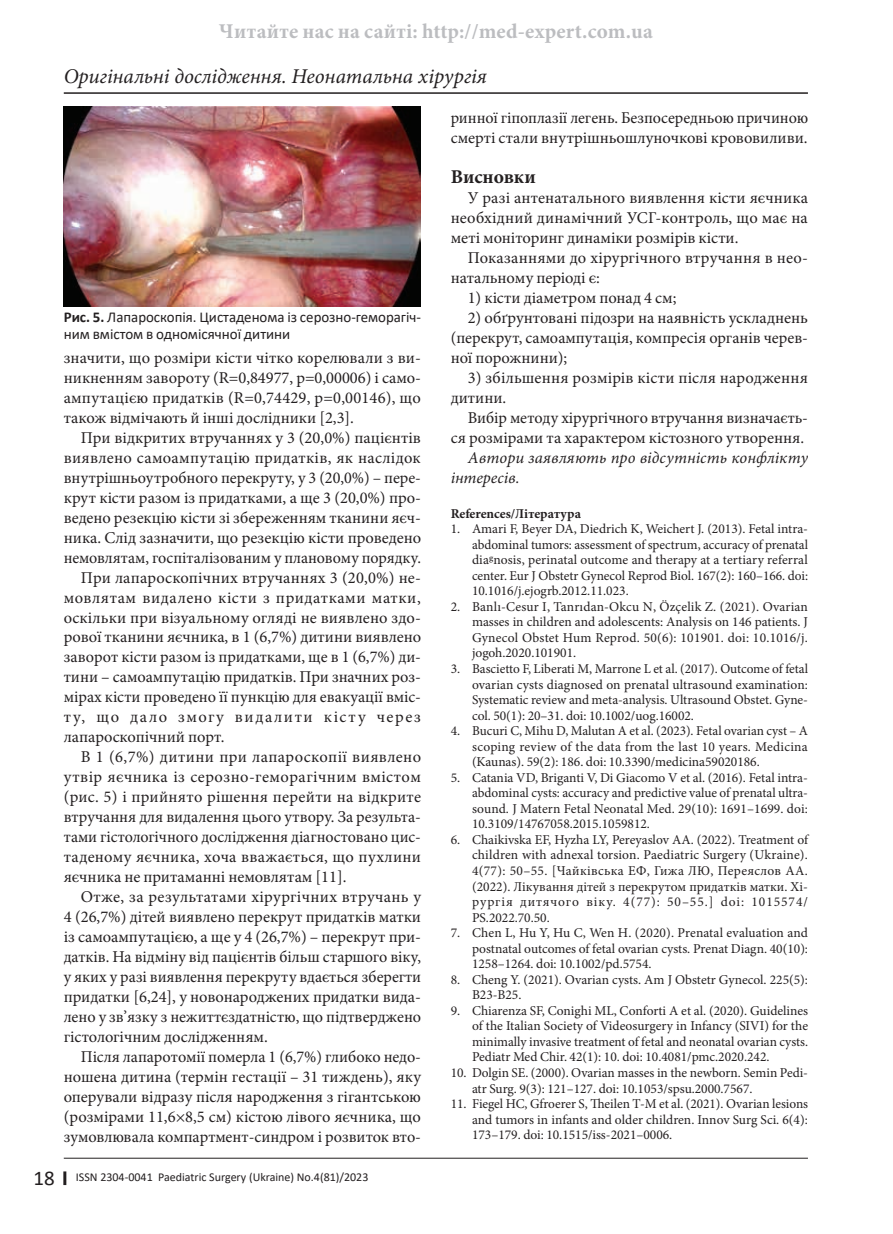
<style>
.page{position:relative;width:893px;height:1234px;background:#fff}
.page>*{position:absolute;margin:0;border:0;box-sizing:border-box;transform-origin:0 0}
.t1{font:italic 21px "Minion Pro";color:#231f20}
.t2{font:700 21px "Minion Pro";letter-spacing:.01em;color:#bcbdc0}
.t3{font:700 19.5px "Minion Pro";color:#231f20}
.t4{font:16.5px/20px "Minion Pro";color:#231f20;text-align:justify}
.t5{font:16.5px "Minion Pro";letter-spacing:.02em;color:#231f20}
.t6{font:16.5px "Minion Pro";letter-spacing:.025em;color:#231f20}
.t7{font:italic 16.5px/20px "Minion Pro";letter-spacing:.005em;color:#231f20}
.t8{font:16.5px "Minion Pro";letter-spacing:.035em;color:#231f20}
.t9{font:16.5px "Minion Pro";letter-spacing:.095em;color:#231f20}
.t10{font:15px/16.5px "Calibri";color:#231f20}
.t11{font:13.5px/15.5px "Minion Pro";color:#231f20;text-align:justify}
.t12{font:700 13.5px "Minion Pro";color:#231f20}
.t13{font:12px "Calibri";color:#231f20}
.s1{font-weight:700}
.s2{font-size:21px}
</style>
<div class="page">
<hr style="left:64px;top:92px;width:744px;height:2px;background:#231f20">
<svg style="left:63px;top:1171px;width:3px;height:13px"></svg>
<hr style="left:64px;top:1157px;width:744px;height:1px;background:#231f20">
<img style="left:64px;top:106px;width:357px;height:201px">
<h1 class="t2" style="left:219px;top:16px;width:435px">Читайте нас на сайті: http://med-expert.com.ua</h1>
<h1 class="t1" style="left:64px;top:62px;width:425px">Оригінальні дослідження. Неонатальна хірургія</h1>
<p class="t10" style="left:64px;top:308px;width:359px"><span class="s1">Рис. 5.</span> Лапароскопія. Цистаденома із серозно-геморагіч&shy;ним вмістом в одномісячної дитини</p>
<p class="t4" style="left:64px;top:348px;width:359px">значити, що розміри кісти чітко корелювали з ви&shy;никненням завороту (R=0,84977, р=0,00006) і само&shy;ампутацією придатків (R=0,74429, р=0,00146), що також відмічають й інші дослідники [2,3].</p>
<p class="t4" style="left:81px;top:427px;width:342px">При відкритих втручаннях у 3 (20,0%) пацієнтів</p>
<p class="t5" style="left:64px;top:446px;width:359px">виявлено самоампутацію придатків, як наслідок</p>
<p class="t4" style="left:64px;top:467px;width:359px">внутрішньоутробного перекруту, у 3 (20,0%) – пере-</p>
<p class="t4" style="left:64px;top:487px;width:359px">крут кісти разом із придатками, а ще 3 (20,0%) про-</p>
<p class="t4" style="left:64px;top:507px;width:359px">ведено резекцію кісти зі збереженням тканини яєч-</p>
<p class="t4" style="left:64px;top:527px;width:359px">ника. Слід зазначити, що резекцію кісти проведено</p>
<p class="t4" style="left:64px;top:547px;width:359px">немовлятам, госпіталізованим у плановому порядку.</p>
<p class="t4" style="left:81px;top:567px;width:342px">При лапароскопічних втручаннях 3 (20,0%) не-</p>
<p class="t8" style="left:64px;top:586px;width:359px">мовлятам видалено кісти з придатками матки,</p>
<p class="t4" style="left:64px;top:607px;width:359px">оскільки при візуальному огляді не виявлено здо-</p>
<p class="t4" style="left:64px;top:627px;width:359px">рової тканини яєчника, в 1 (6,7%) дитини виявлено</p>
<p class="t4" style="left:64px;top:647px;width:359px">заворот кісти разом із придатками, ще в 1 (6,7%) ди-</p>
<p class="t4" style="left:64px;top:667px;width:359px">тини – самоампутацію придатків. При значних роз-</p>
<p class="t4" style="left:64px;top:687px;width:359px">мірах кісти проведено її пункцію для евакуації вміс-</p>
<p class="t9" style="left:64px;top:705px;width:359px">ту, що дало змогу видалити кісту через</p>
<p class="t4" style="left:64px;top:727px;width:162px">лапароскопічний порт.</p>
<p class="t6" style="left:81px;top:745px;width:342px">В 1 (6,7%) дитини при лапароскопії виявлено</p>
<p class="t6" style="left:64px;top:765px;width:359px">утвір яєчника із серозно-геморагічним вмістом</p>
<p class="t5" style="left:64px;top:785px;width:359px">(рис. 5) і прийнято рішення перейти на відкрите</p>
<p class="t4" style="left:64px;top:806px;width:359px">втручання для видалення цього утвору. За результа-</p>
<p class="t4" style="left:64px;top:826px;width:359px">тами гістологічного дослідження діагностовано цис-</p>
<p class="t4" style="left:64px;top:846px;width:359px">таденому яєчника, хоча вважається, що пухлини</p>
<p class="t4" style="left:64px;top:866px;width:284px">яєчника не притаманні немовлятам [11].</p>
<p class="t5" style="left:81px;top:885px;width:342px">Отже, за результатами хірургічних втручань у</p>
<p class="t4" style="left:64px;top:906px;width:359px">4 (26,7%) дітей виявлено перекрут придатків матки</p>
<p class="t4" style="left:64px;top:926px;width:359px">із самоампутацією, а ще у 4 (26,7%) – перекрут при-</p>
<p class="t4" style="left:64px;top:946px;width:359px">датків. На відміну від пацієнтів більш старшого віку,</p>
<p class="t4" style="left:64px;top:966px;width:359px">у яких у разі виявлення перекруту вдається зберегти</p>
<p class="t4" style="left:64px;top:986px;width:359px">придатки [6,24], у новонароджених придатки вида-</p>
<p class="t4" style="left:64px;top:1006px;width:359px">лено у зв’язку з нежиттєздатністю, що підтверджено</p>
<p class="t4" style="left:64px;top:1026px;width:206px">гістологічним дослідженням.</p>
<p class="t4" style="left:81px;top:1046px;width:342px">Після лапаротомії померла 1 (6,7%) глибоко недо-</p>
<p class="t4" style="left:64px;top:1066px;width:359px">ношена дитина (термін гестації – 31 тиждень), яку</p>
<p class="t4" style="left:64px;top:1086px;width:359px">оперували відразу після народження з гігантською</p>
<p class="t4" style="left:64px;top:1106px;width:359px">(розмірами 11,6×8,5 см) кістою лівого яєчника, що</p>
<p class="t4" style="left:64px;top:1126px;width:359px">зумовлювала компартмент-синдром і розвиток вто-</p>
<p class="t13" style="left:33px;top:1167px;width:336px"><span class="s2">18</span> ISSN 2304-0041 Paediatric Surgery (Ukraine) No.4(81)/2023</p>
<p class="t4" style="left:451px;top:108px;width:359px">ринної гіпоплазії легень. Безпосередньою причиною смерті стали внутрішньошлуночкові крововиливи.</p>
<h2 class="t3" style="left:451px;top:163px;width:87px">Висновки</h2>
<p class="t4" style="left:451px;top:188px;width:359px;text-indent:17px">У разі антенатального виявлення кісти яєчника необхідний динамічний УСГ-контроль, що має на меті моніторинг динаміки розмірів кісти.</p>
<p class="t4" style="left:451px;top:248px;width:359px;text-indent:17px">Показаннями до хірургічного втручання в нео&shy;натальному періоді є:</p>
<p class="t4" style="left:468px;top:288px;width:210px">1) кісти діаметром понад 4 см;</p>
<p class="t4" style="left:451px;top:308px;width:359px;text-indent:17px">2) обґрунтовані підозри на наявність ускладнень (перекрут, самоампутація, компресія органів черев&shy;ної порожнини);</p>
<p class="t4" style="left:451px;top:367px;width:359px;text-indent:17px">3) збільшення розмірів кісти після народження дитини.</p>
<p class="t4" style="left:451px;top:407px;width:359px;text-align:right">Вибір методу хірургічного втручання визначаєть&shy;ся розмірами та характером кістозного утворення.</p>
<p class="t7" style="left:451px;top:447px;width:359px;text-indent:17px">Автори заявляють про відсутність конфлікту інтересів.</p>
<p class="t12" style="left:451px;top:503px;width:132px">References/Література</p>
<p class="t11" style="left:472px;top:521px;width:338px;text-indent:-21px">1. Amari F, Beyer DA, Diedrich K, Weichert J. (2013). Fetal intra&shy;abdominal tumors: assessment of spectrum, accuracy of prenatal diagnosis, perinatal outcome and therapy at a tertiary referral center. Eur J Obstetr Gynecol Reprod Biol. 167(2): 160–166. doi:<br>10.1016/j.ejogrb.2012.11.023.</p>
<p class="t11" style="left:472px;top:598px;width:337px;text-indent:-21px">2. Banlı-Cesur I, Tanrıdan-Okcu N, Özçelik Z. (2021). Ovarian masses in children and adolescents: Analysis on 146 patients. J Gynecol Obstet Hum Reprod. 50(6): 101901. doi: 10.1016/j. jogoh.2020.101901.</p>
<p class="t11" style="left:472px;top:661px;width:338px;text-indent:-21px">3. Bascietto F, Liberati M, Marrone L et al. (2017). Outcome of fetal ovarian cysts diagnosed on prenatal ultrasound examination:<br>Systematic review and meta-analysis. Ultrasound Obstet. Gyne&shy;col. 50(1): 20–31. doi: 10.1002/uog.16002.</p>
<p class="t11" style="left:472px;top:723px;width:338px;text-indent:-21px">4. Bucuri C, Mihu D, Malutan A et al. (2023). Fetal ovarian cyst – A scoping review of the data from the last 10 years. Medicina (Kaunas). 59(2): 186. doi: 10.3390/medicina59020186.</p>
<p class="t11" style="left:472px;top:769px;width:337px;text-indent:-21px">5. Catania VD, Briganti V, Di Giacomo V et al. (2016). Fetal intra&shy;abdominal cysts: accuracy and predictive value of prenatal ultra&shy;sound. J Matern Fetal Neonatal Med. 29(10): 1691–1699. doi:<br>10.3109/14767058.2015.1059812.</p>
<p class="t11" style="left:472px;top:831px;width:338px;text-indent:-21px">6. Chaikivska EF, Hyzha LY, Pereyaslov AA. (2022). Treatment of children with adnexal torsion. Paediatric Surgery (Ukraine).<br>4(77): 50–55. [Чайківська ЕФ, Гижа ЛЮ, Переяслов АА. (2022). Лікування дітей з перекрутом придатків матки. Хі&shy;рургія дитячого віку. 4(77): 50–55.] doi: 1015574/ PS.2022.70.50.</p>
<p class="t11" style="left:472px;top:924px;width:338px;text-indent:-21px">7. Chen L, Hu Y, Hu C, Wen H. (2020). Prenatal evaluation and postnatal outcomes of fetal ovarian cysts. Prenat Diagn. 40(10):<br>1258–1264. doi: 10.1002/pd.5754.</p>
<p class="t11" style="left:472px;top:971px;width:337px;text-indent:-21px">8. Cheng Y. (2021). Ovarian cysts. Am J Obstetr Gynecol. 225(5):<br>B23-B25.</p>
<p class="t11" style="left:472px;top:1002px;width:338px;text-indent:-21px">9. Chiarenza SF, Conighi ML, Conforti A et al. (2020). Guidelines of the Italian Society of Videosurgery in Infancy (SIVI) for the minimally invasive treatment of fetal and neonatal ovarian cysts.<br>Pediatr Med Chir. 42(1): 10. doi: 10.4081/pmc.2020.242.</p>
<p class="t11" style="left:472px;top:1064px;width:337px;text-indent:-21px">10. Dolgin SE. (2000). Ovarian masses in the newborn. Semin Pedi&shy;atr Surg. 9(3): 121–127. doi: 10.1053/spsu.2000.7567.</p>
<p class="t11" style="left:472px;top:1095px;width:338px;text-indent:-21px">11. Fiegel HC, Gfroerer S, Theilen T-M et al. (2021). Ovarian lesions and tumors in infants and older children. Innov Surg Sci. 6(4):<br>173–179. doi: 10.1515/iss-2021–0006.</p>
</div>
